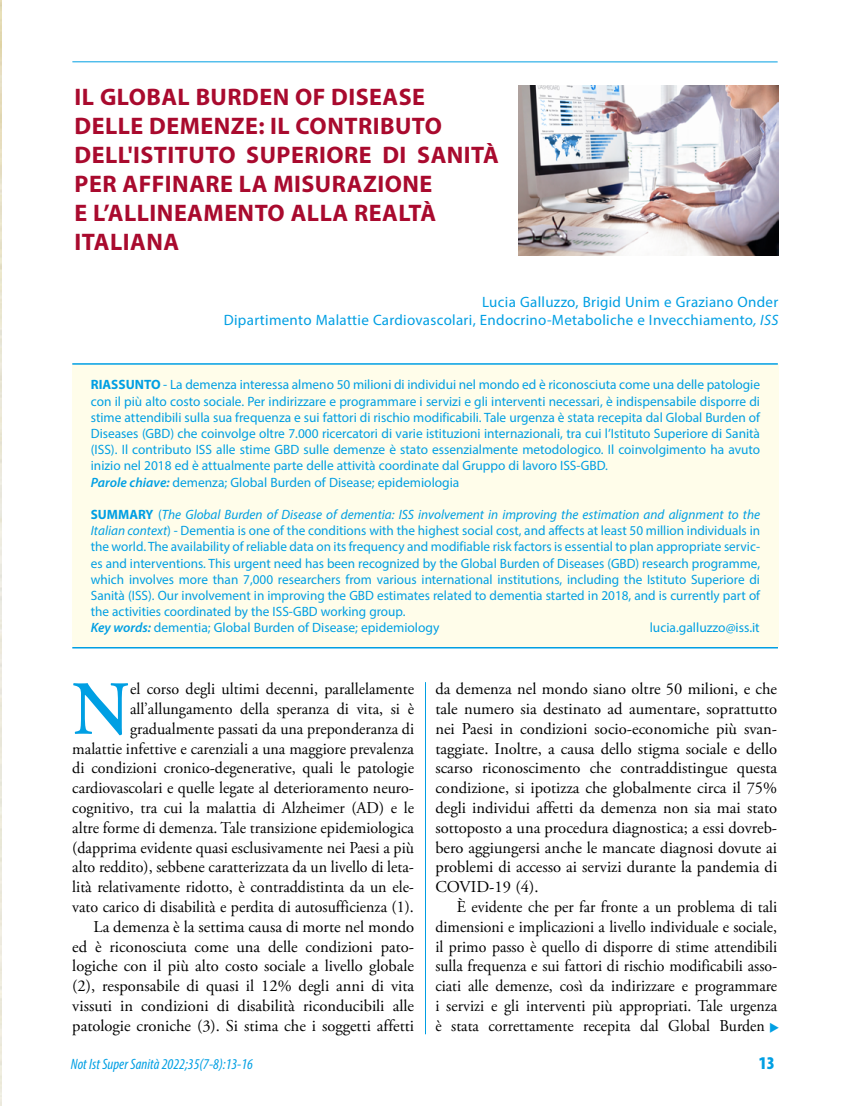
<style>
.page{position:relative;width:851px;height:1106px;background:#fff}
.page>*{position:absolute;margin:0;border:0;box-sizing:border-box;transform-origin:0 0}
.t1{font:600 76.2px "Adobe Garamond Pro";color:#009fe3}
.t2{font:700 24px/28.8px "Myriad Pro";letter-spacing:.02em;color:#a90a2e}
.t3{font:900 condensed 18px "Myriad Pro";color:#009fe3}
.t4{font:16.5px/19.8px "Adobe Garamond Pro";color:#000;text-align:right}
.t5{font:16.5px/19.8px "Adobe Garamond Pro";color:#000;scale:.96 1}
.t6{font:15px/18px "Myriad Pro";letter-spacing:.02em;color:#009fe3;text-align:right}
.t7{font:italic condensed 15px "Myriad Pro";color:#009fe3}
.t8{font:13.5px/16.2px "Myriad Pro";color:#009fe3}
.s1{font-style:italic}
.s2{font-weight:700}
.s3{font-weight:600;font-style:italic}
.s4{color:#009fe3}
</style>
<div class="page">
<img style="left:0;top:0;width:1px;height:1106px">
<hr style="left:425px;top:682px;width:1px;height:352px;background:#009fe3">
<hr style="left:72px;top:61px;width:705px;height:1px;background:#009fe3">
<div style="left:72px;top:365px;width:706px;height:282px;background:#fffdea"></div>
<hr style="left:72px;top:647px;width:705px;height:1px;background:#009fe3">
<hr style="left:72px;top:363px;width:705px;height:2px;background:#009fe3">
<img style="left:518px;top:86px;width:260px;height:170px">
<h2 class="t2" style="left:75px;top:82px;width:426px">IL GLOBAL BURDEN OF DISEASE<br>DELLE DEMENZE: IL CONTRIBUTO<br>DELL'ISTITUTO SUPERIORE DI SANITÀ<br>PER AFFINARE LA MISURAZIONE<br>E L’ALLINEAMENTO ALLA REALTÀ<br>ITALIANA</h2>
<p class="t6" style="left:224px;top:292px;width:556px">Lucia Galluzzo, Brigid Unim e Graziano Onder<br>Dipartimento Malattie Cardiovascolari, Endocrino-Metaboliche e Invecchiamento<span class="s1">, ISS</span></p>
<p class="t8" style="left:91px;top:376px;width:670px"><span class="s2">RIASSUNTO</span> - La demenza interessa almeno 50 milioni di individui nel mondo ed è riconosciuta come una delle patologie con il più alto costo sociale. Per indirizzare e programmare i servizi e gli interventi necessari, è indispensabile disporre di stime attendibili sulla sua frequenza e sui fattori di rischio modificabili. Tale urgenza è stata recepita dal Global Burden of Diseases (GBD) che coinvolge oltre 7.000 ricercatori di varie istituzioni internazionali, tra cui l’Istituto Superiore di Sanità (ISS). Il contributo ISS alle stime GBD sulle demenze è stato essenzialmente metodologico. Il coinvolgimento ha avuto inizio nel 2018 ed è attualmente parte delle attività coordinate dal Gruppo di lavoro ISS-GBD.<br><span class="s3">Parole chiave:</span> demenza; Global Burden of Disease; epidemiologia</p>
<p class="t8" style="left:91px;top:506px;width:670px"><span class="s2">SUMMARY</span> (<span class="s1">The Global Burden of Disease of dementia: ISS involvement in improving the estimation and alignment to the Italian context</span>) - Dementia is one of the conditions with the highest social cost, and affects at least 50 million individuals in the world. The availability of reliable data on its frequency and modifiable risk factors is essential to plan appropriate servic&shy;es and interventions. This urgent need has been recognized by the Global Burden of Diseases (GBD) research programme, which involves more than 7,000 researchers from various international institutions, including the Istituto Superiore di Sanità (ISS). Our involvement in improving the GBD estimates related to dementia started in 2018, and is currently part of the activities coordinated by the ISS-GBD working group.<br><span class="s3">Key words:</span> dementia; Global Burden of Disease; epidemiology</p>
<p class="t8" style="left:649px;top:619px;width:111px">lucia.galluzzo@iss.it</p>
<p class="t4" style="left:72px;top:679px;width:343px">el corso degli ultimi decenni, parallelamente all’allungamento della speranza di vita, si è gradualmente passati da una preponderanza di<br>malattie infettive e carenziali a una maggiore prevalenza di condizioni cronico-degenerative, quali le patologie cardiovascolari e quelle legate al deterioramento neuro&shy;cognitivo, tra cui la malattia di Alzheimer (AD) e le altre forme di demenza. Tale transizione epidemiologica (dapprima evidente quasi esclusivamente nei Paesi a più alto reddito), sebbene caratterizzata da un livello di leta&shy;lità relativamente ridotto, è contraddistinta da un ele&shy;vato carico di disabilità e perdita di autosufficienza (1).<br>La demenza è la settima causa di morte nel mondo<br>ed è riconosciuta come una delle condizioni pato&shy;logiche con il più alto costo sociale a livello globale (2), responsabile di quasi il 12% degli anni di vita vissuti in condizioni di disabilità riconducibili alle patologie croniche (3). Si stima che i soggetti affetti</p>
<p class="t4" style="left:435px;top:679px;width:343px;text-align:justify">da demenza nel mondo siano oltre 50 milioni, e che tale numero sia destinato ad aumentare, soprattutto nei Paesi in condizioni socio-economiche più svan&shy;taggiate. Inoltre, a causa dello stigma sociale e dello scarso riconoscimento che contraddistingue questa condizione, si ipotizza che globalmente circa il 75% degli individui affetti da demenza non sia mai stato sottoposto a una procedura diagnostica; a essi dovreb&shy;bero aggiungersi anche le mancate diagnosi dovute ai problemi di accesso ai servizi durante la pandemia di COVID-19 (4).</p>
<h1 class="t1" style="left:72px;top:665px;width:59px">N</h1>
<p class="t5" style="left:435px;top:897px;width:360px;text-indent:21px">È evidente che per far fronte a un problema di tali dimensioni e implicazioni a livello individuale e sociale, il primo passo è quello di disporre di stime attendibili sulla frequenza e sui fattori di rischio modificabili asso&shy;ciati alle demenze, così da indirizzare e programmare i servizi e gli interventi più appropriati. Tale urgenza è stata correttamente recepita dal Global Burden <span class="s4">◆</span></p>
<p class="t7" style="left:71px;top:1055px;width:184px">Not Ist Super Sanità 2022;35(7-8):13-16</p>
<h3 class="t3" style="left:758px;top:1053px;width:17px">13</h3>
</div>
